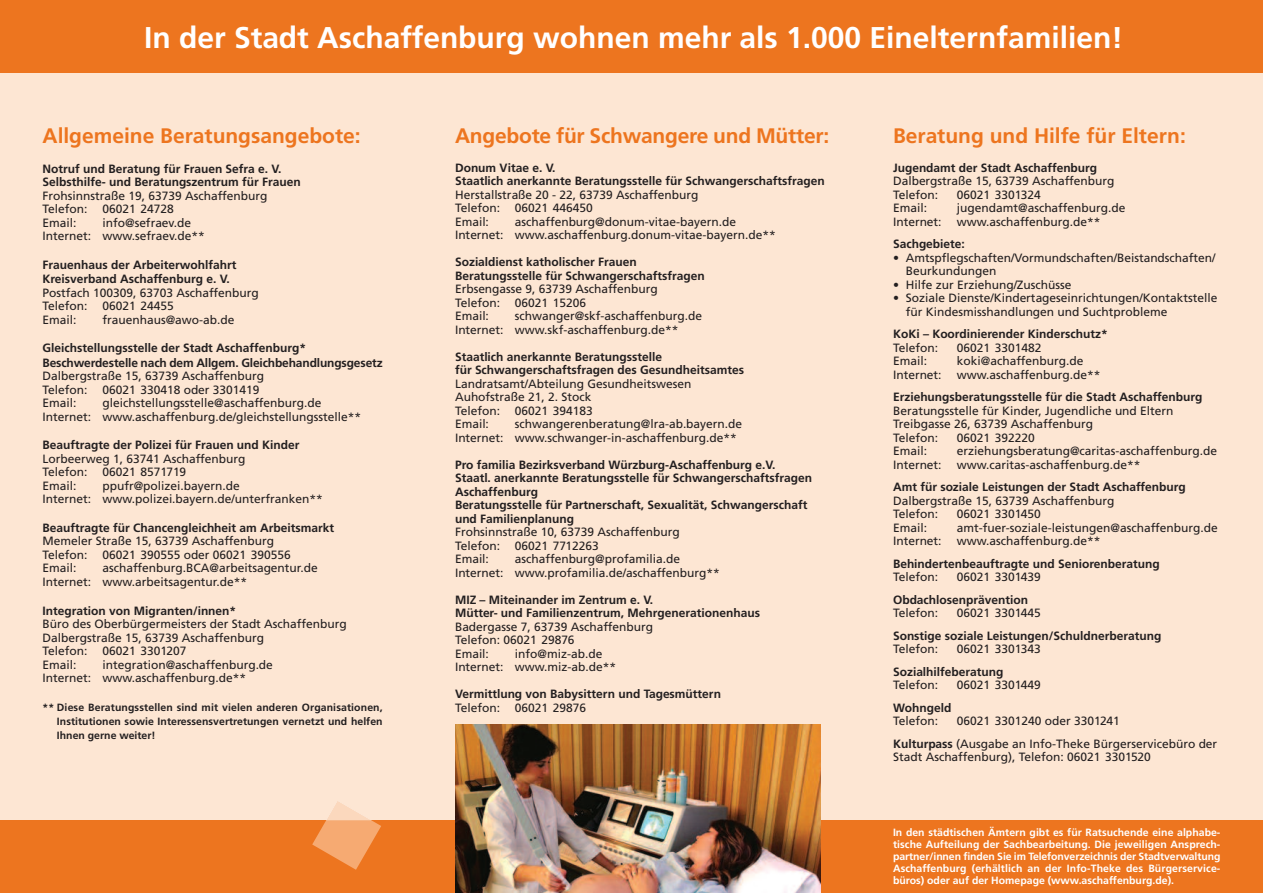
<style>
.page{position:relative;width:1263px;height:893px;background:#fff}
.page>*{position:absolute;margin:0;border:0;box-sizing:border-box;transform-origin:0 0}
.t1{font:700 30px "Frutiger";color:#fff}
.t2{font:700 21px "Frutiger";color:#ed751f}
.t3{font:12px/13.5px "Frutiger";color:#231f20}
.t4{font:700 12px/13.5px "Frutiger";color:#231f20}
.t5{font:700 10.5px/12px "Frutiger";color:#fff;text-align:justify}
.t6{font:700 10.5px/14.4px "Frutiger";letter-spacing:.005em;color:#231f20;text-align:justify}
.s1{font-weight:700}
</style>
<div class="page">
<div style="left:0;top:72px;width:1263px;height:749px;background:#fde6d3"></div>
<div style="left:0;top:0;width:1263px;height:72px;background:#ed751f"></div>
<div style="left:0;top:821px;width:1263px;height:72px;background:#ed751f"></div>
<img style="left:455px;top:724px;width:366px;height:169px">
<svg style="left:312px;top:801px;width:69px;height:69px"></svg>
<h1 class="t1" style="left:144px;top:26px;width:980px">In der Stadt Aschaffenburg wohnen mehr als 1.000 Einelternfamilien!</h1>
<h2 class="t2" style="left:43px;top:128px;width:320px">Allgemeine Beratungsangebote:</h2>
<p class="t4" style="left:43px;top:163px;width:260px">Notruf und Beratung für Frauen Sefra e. V.<br>Selbsthilfe- und Beratungszentrum für Frauen</p>
<p class="t3" style="left:43px;top:190px;width:226px">Frohsinnstraße 19, 63739 Aschaffenburg<br>Telefon: 06021 24728<br>Email:</p>
<p class="t3" style="left:43px;top:217px;width:164px;text-indent:60px">info@sefraev.de<br>Internet: www.sefraev.de**</p>
<p class="t4" style="left:43px;top:258px;width:195px;line-height:14.2px">Frauenhaus der Arbeiterwohlfahrt<br>Kreisverband Aschaffenburg e. V.</p>
<p class="t3" style="left:43px;top:287px;width:218px">Postfach 100309, 63703 Aschaffenburg<br>Telefon: 06021 24455<br>Email:</p>
<p class="t3" style="left:102px;top:314px;width:134px">frauenhaus@awo-ab.de</p>
<p class="t4" style="left:43px;top:342px;width:342px;line-height:14.4px">Gleichstellungsstelle der Stadt Aschaffenburg*<br>Beschwerdestelle nach dem Allgem. Gleichbehandlungsgesetz</p>
<p class="t3" style="left:43px;top:370px;width:223px">Dalbergstraße 15, 63739 Aschaffenburg<br>Telefon: 06021 330418 oder 3301419<br>Email:</p>
<p class="t3" style="left:43px;top:397px;width:320px;text-indent:60px">gleichstellungsstelle@aschaffenburg.de<br>Internet: www.aschaffenburg.de/gleichstellungsstelle**</p>
<p class="t4" style="left:43px;top:439px;width:259px">Beauftragte der Polizei für Frauen und Kinder</p>
<p class="t3" style="left:43px;top:453px;width:204px">Lorbeerweg 1, 63741 Aschaffenburg<br>Telefon: 06021 8571719<br>Email:</p>
<p class="t3" style="left:43px;top:480px;width:282px;text-indent:60px">ppufr@polizei.bayern.de<br>Internet: www.polizei.bayern.de/unterfranken**</p>
<p class="t4" style="left:43px;top:522px;width:293px">Beauftragte für Chancengleichheit am Arbeitsmarkt</p>
<p class="t3" style="left:43px;top:535px;width:250px">Memeler Straße 15, 63739 Aschaffenburg<br>Telefon: 06021 390555 oder 06021 390556<br>Email:</p>
<p class="t3" style="left:43px;top:562px;width:277px;text-indent:60px">aschaffenburg.BCA@arbeitsagentur.de<br>Internet: www.arbeitsagentur.de**</p>
<p class="t4" style="left:43px;top:605px;width:195px">Integration von Migranten/innen*</p>
<p class="t3" style="left:43px;top:618px;width:306px">Büro des Oberbürgermeisters der Stadt Aschaffenburg<br>Dalbergstraße 15, 63739 Aschaffenburg<br>Telefon: 06021 3301207<br>Email:</p>
<p class="t3" style="left:43px;top:659px;width:232px;text-indent:60px">integration@aschaffenburg.de<br>Internet: www.aschaffenburg.de**</p>
<p class="t6" style="left:57px;top:701px;width:327px;text-indent:-14px">** Diese Beratungsstellen sind mit vielen anderen Organisationen, Institutionen sowie Interessensvertretungen vernetzt und helfen Ihnen gerne weiter!</p>
<h2 class="t2" style="left:455px;top:128px;width:376px">Angebote für Schwangere und Mütter:</h2>
<p class="t4" style="left:455px;top:162px;width:371px">Donum Vitae e. V.<br>Staatlich anerkannte Beratungsstelle für Schwangerschaftsfragen</p>
<p class="t3" style="left:455px;top:189px;width:245px">Herstallstraße 20 - 22, 63739 Aschaffenburg<br>Telefon: 06021 446450<br>Email:</p>
<p class="t3" style="left:455px;top:216px;width:322px;text-indent:60px">aschaffenburg@donum-vitae-bayern.de<br>Internet: www.aschaffenburg.donum-vitae-bayern.de**</p>
<p class="t4" style="left:455px;top:256px;width:251px">Sozialdienst katholischer Frauen<br>Beratungsstelle für Schwangerschaftsfragen</p>
<p class="t3" style="left:455px;top:283px;width:204px">Erbsengasse 9, 63739 Aschaffenburg<br>Telefon: 06021 15206<br>Email:</p>
<p class="t3" style="left:455px;top:310px;width:249px;text-indent:60px">schwanger@skf-aschaffenburg.de<br>Internet: www.skf-aschaffenburg.de**</p>
<p class="t4" style="left:455px;top:351px;width:291px">Staatlich anerkannte Beratungsstelle<br>für Schwangerschaftsfragen des Gesundheitsamtes</p>
<p class="t3" style="left:455px;top:378px;width:238px">Landratsamt/Abteilung Gesundheitswesen<br>Auhofstraße 21, 2. Stock<br>Telefon: 06021 394183<br>Email:</p>
<p class="t3" style="left:455px;top:418px;width:289px;text-indent:60px">schwangerenberatung@lra-ab.bayern.de<br>Internet: www.schwanger-in-aschaffenburg.de**</p>
<p class="t4" style="left:455px;top:459px;width:358px">Pro familia Bezirksverband Würzburg-Aschaffenburg e.V.<br>Staatl. anerkannte Beratungsstelle für Schwangerschaftsfragen Aschaffenburg<br>Beratungsstelle für Partnerschaft, Sexualität, Schwangerschaft und Familienplanung</p>
<p class="t3" style="left:455px;top:526px;width:226px">Frohsinnstraße 10, 63739 Aschaffenburg<br>Telefon: 06021 7712263<br>Email:</p>
<p class="t3" style="left:455px;top:553px;width:266px;text-indent:60px">aschaffenburg@profamilia.de<br>Internet: www.profamilia.de/aschaffenburg**</p>
<p class="t4" style="left:455px;top:594px;width:306px">MIZ – Miteinander im Zentrum e. V.<br>Mütter- und Familienzentrum, Mehrgenerationenhaus</p>
<p class="t3" style="left:455px;top:621px;width:200px">Badergasse 7, 63739 Aschaffenburg<br>Telefon: 06021 29876<br>Email:</p>
<p class="t3" style="left:455px;top:648px;width:163px;text-indent:60px">info@miz-ab.de<br>Internet: www.miz-ab.de**</p>
<p class="t4" style="left:455px;top:688px;width:268px">Vermittlung von Babysittern und Tagesmüttern</p>
<p class="t3" style="left:455px;top:702px;width:133px">Telefon: 06021 29876</p>
<h2 class="t2" style="left:893px;top:128px;width:294px">Beratung und Hilfe für Eltern:</h2>
<p class="t4" style="left:893px;top:162px;width:206px">Jugendamt der Stadt Aschaffenburg</p>
<p class="t3" style="left:893px;top:175px;width:223px">Dalbergstraße 15, 63739 Aschaffenburg<br>Telefon:</p>
<p class="t3" style="left:957px;top:189px;width:85px">06021 3301324</p>
<p class="t3" style="left:893px;top:202px;width:35px">Email:</p>
<p class="t3" style="left:957px;top:202px;width:170px">jugendamt@aschaffenburg.de</p>
<p class="t3" style="left:893px;top:216px;width:50px">Internet:</p>
<p class="t3" style="left:957px;top:216px;width:145px">www.aschaffenburg.de**</p>
<p class="t4" style="left:893px;top:238px;width:73px">Sachgebiete:</p>
<p class="t3" style="left:906px;top:252px;width:311px;text-indent:-13px">• Amtspflegschaften/Vormundschaften/Beistandschaften/<br>Beurkundungen</p>
<p class="t3" style="left:893px;top:279px;width:180px">• Hilfe zur Erziehung/Zuschüsse</p>
<p class="t3" style="left:906px;top:292px;width:313px;text-indent:-13px">• Soziale Dienste/Kindertageseinrichtungen/Kontaktstelle für Kindesmisshandlungen und Suchtprobleme</p>
<p class="t4" style="left:893px;top:328px;width:216px">KoKi – Koordinierender Kinderschutz*</p>
<p class="t3" style="left:893px;top:342px;width:47px">Telefon:</p>
<p class="t3" style="left:957px;top:342px;width:86px">06021 3301482</p>
<p class="t3" style="left:893px;top:355px;width:35px">Email:</p>
<p class="t3" style="left:957px;top:355px;width:128px">koki@achaffenburg.de</p>
<p class="t3" style="left:893px;top:369px;width:50px">Internet:</p>
<p class="t3" style="left:957px;top:369px;width:145px">www.aschaffenburg.de**</p>
<p class="t4" style="left:893px;top:391px;width:311px">Erziehungsberatungsstelle für die Stadt Aschaffenburg</p>
<p class="t3" style="left:893px;top:405px;width:282px">Beratungsstelle für Kinder, Jugendliche und Eltern<br>Treibgasse 26, 63739 Aschaffenburg<br>Telefon:</p>
<p class="t3" style="left:957px;top:432px;width:79px">06021 392220</p>
<p class="t3" style="left:893px;top:445px;width:35px">Email:</p>
<p class="t3" style="left:957px;top:445px;width:262px">erziehungsberatung@caritas-aschaffenburg.de</p>
<p class="t3" style="left:893px;top:459px;width:50px">Internet:</p>
<p class="t3" style="left:957px;top:459px;width:185px">www.caritas-aschaffenburg.de**</p>
<p class="t4" style="left:893px;top:481px;width:294px">Amt für soziale Leistungen der Stadt Aschaffenburg</p>
<p class="t3" style="left:893px;top:495px;width:223px">Dalbergstraße 15, 63739 Aschaffenburg<br>Telefon:</p>
<p class="t3" style="left:957px;top:508px;width:85px">06021 3301450</p>
<p class="t3" style="left:893px;top:522px;width:35px">Email:</p>
<p class="t3" style="left:957px;top:522px;width:262px">amt-fuer-soziale-leistungen@aschaffenburg.de</p>
<p class="t3" style="left:893px;top:535px;width:50px">Internet:</p>
<p class="t3" style="left:957px;top:535px;width:145px">www.aschaffenburg.de**</p>
<p class="t4" style="left:893px;top:558px;width:268px">Behindertenbeauftragte und Seniorenberatung</p>
<p class="t3" style="left:893px;top:571px;width:47px">Telefon:</p>
<p class="t3" style="left:957px;top:571px;width:85px">06021 3301439</p>
<p class="t4" style="left:893px;top:594px;width:137px">Obdachlosenprävention</p>
<p class="t3" style="left:893px;top:607px;width:47px">Telefon:</p>
<p class="t3" style="left:957px;top:607px;width:85px">06021 3301445</p>
<p class="t4" style="left:893px;top:630px;width:270px">Sonstige soziale Leistungen/Schuldnerberatung</p>
<p class="t3" style="left:893px;top:643px;width:47px">Telefon:</p>
<p class="t3" style="left:957px;top:643px;width:85px">06021 3301343</p>
<p class="t4" style="left:893px;top:666px;width:112px">Sozialhilfeberatung</p>
<p class="t3" style="left:893px;top:679px;width:47px">Telefon:</p>
<p class="t3" style="left:957px;top:679px;width:85px">06021 3301449</p>
<p class="t4" style="left:893px;top:702px;width:60px">Wohngeld</p>
<p class="t3" style="left:893px;top:715px;width:47px">Telefon:</p>
<p class="t3" style="left:893px;top:711px;width:326px;line-height:22.5px;text-indent:64px">06021 3301240 oder 3301241<br><span class="s1">Kulturpass</span> (Ausgabe an Info-Theke Bürgerservicebüro der</p>
<p class="t3" style="left:893px;top:751px;width:259px">Stadt Aschaffenburg), Telefon: 06021 3301520</p>
<p class="t5" style="left:893px;top:827px;width:329px">In den städtischen Ämtern gibt es für Ratsuchende eine alphabe&shy;tische Aufteilung der Sachbearbeitung. Die jeweiligen Ansprech&shy;partner/innen finden Sie im Telefonverzeichnis der Stadtverwaltung Aschaffenburg (erhältlich an der Info-Theke des Bürgerservice&shy;büros) oder auf der Homepage (www.aschaffenburg.de).</p>
</div>
